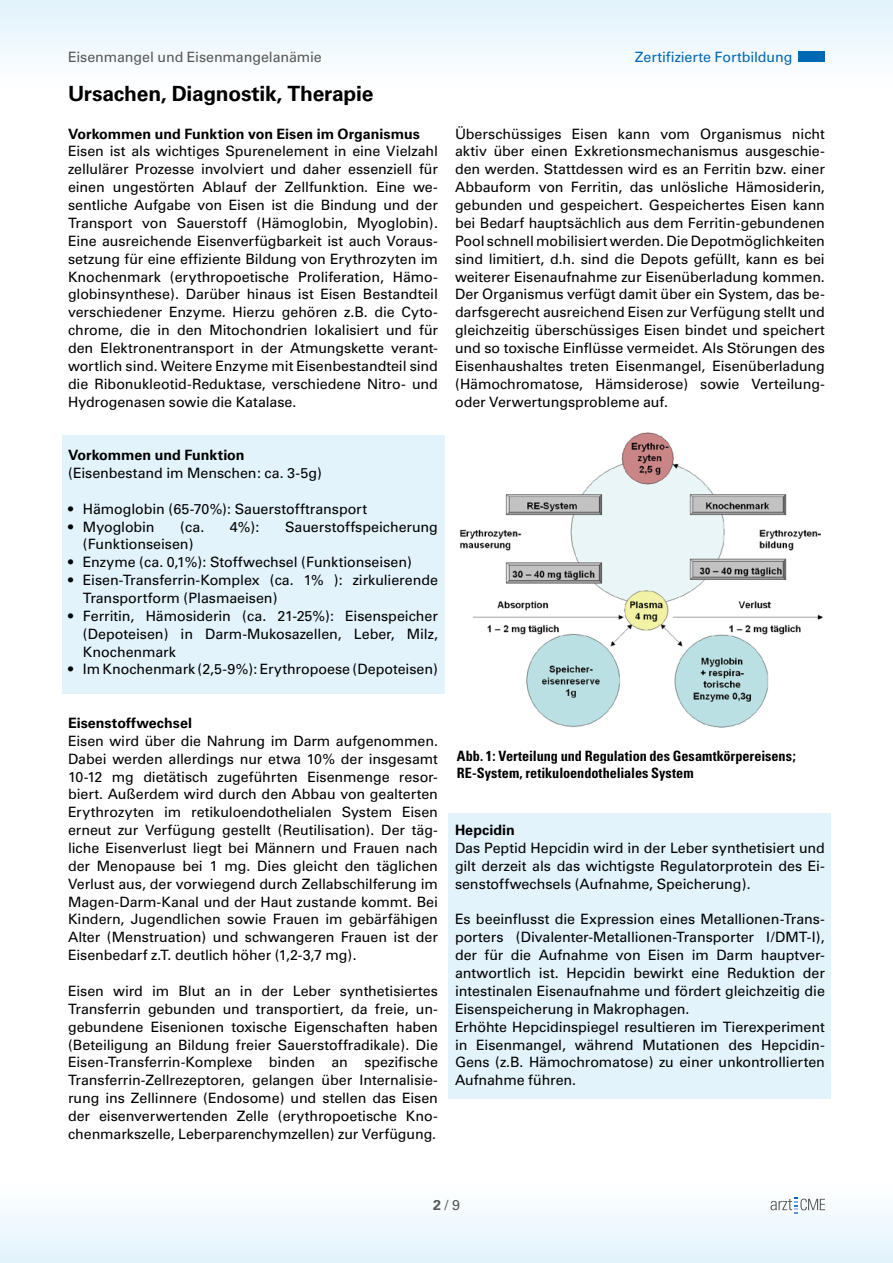
<style>
.page{position:relative;width:893px;height:1263px;background:#fff}
.page>*{position:absolute;margin:0;border:0;box-sizing:border-box;transform-origin:0 0}
.Überschrift_1{font:700 21px "Univers";letter-spacing:-.015em;color:#000}
.Mengentext{font:14.25px/17.9px "Univers";letter-spacing:-.005em;color:#000;text-align:justify}
.Aufzählungen{font:14.25px/17.9px "Univers";letter-spacing:-.005em;color:#000}
.Bildunterschrift{font:700 condensed 14.25px/17.1px "Univers";letter-spacing:-.005em;color:#000}
.Mengentext-2{font:700 14.25px "Univers";color:#000}
.Mengentext-3{font:14.25px "Univers";letter-spacing:-.01em;color:#575756}
.t1{font:14.25px "Univers";letter-spacing:-.005em;color:#0069b4}
.s1{font-weight:700}
</style>
<div class="page">
<div style="left:0;top:1182px;width:893px;height:81px;background:linear-gradient(to bottom,#fff,#e1f2fc)"></div>
<div style="left:0;top:0;width:893px;height:89px;background:linear-gradient(to right,#f0f9fe,#f0f8fe)"></div>
<div style="left:798px;top:51px;width:27px;height:11px;background:#0069b4"></div>
<svg style="left:770px;top:1197px;width:55px;height:17px"></svg>
<div style="left:449px;top:814px;width:382px;height:285px;background:#e2f3fc"></div>
<div style="left:62px;top:435px;width:382px;height:259px;background:#e2f3fc"></div>
<img style="left:460px;top:432px;width:363px;height:296px">
<p class="Mengentext-3" style="left:68px;top:48px;width:255px">Eisenmangel und Eisenmangelanämie</p>
<p class="t1" style="left:635px;top:48px;width:159px">Zertifizierte Fortbildung</p>
<p class="Überschrift_1" style="left:68px;top:81px;width:307px">Ursachen, Diagnostik, Therapie</p>
<p class="Mengentext-2" style="left:68px;top:125px;width:353px">Vorkommen und Funktion von Eisen im Organismus</p>
<p class="Mengentext" style="left:68px;top:143px;width:371px">Eisen ist als wichtiges Spurenelement in eine Vielzahl zellulärer Prozesse involviert und daher essenziell für einen ungestörten Ablauf der Zellfunktion. Eine we&shy;sentliche Aufgabe von Eisen ist die Bindung und der Transport von Sauerstoff (Hämoglobin, Myoglobin).<br>Eine ausreichende Eisenverfügbarkeit ist auch Voraus&shy;setzung für eine effiziente Bildung von Erythrozyten im Knochenmark (erythropoetische Proliferation, Hämo&shy;globinsynthese). Darüber hinaus ist Eisen Bestandteil verschiedener Enzyme. Hierzu gehören z.B. die Cyto&shy;chrome, die in den Mitochondrien lokalisiert und für den Elektronentransport in der Atmungskette verant&shy;wortlich sind. Weitere Enzyme mit Eisenbestandteil sind die Ribonukleotid-Reduktase, verschiedene Nitro- und Hydrogenasen sowie die Katalase.</p>
<p class="Mengentext-2" style="left:68px;top:447px;width:178px">Vorkommen und Funktion</p>
<p class="Mengentext" style="left:68px;top:464px;width:255px">(Eisenbestand im Menschen: ca. 3-5g)</p>
<p class="Aufzählungen" style="left:68px;top:500px;width:301px">• Hämoglobin (65-70%): Sauerstofftransport</p>
<p class="Aufzählungen" style="left:68px;top:518px;width:88px">• Myoglobin</p>
<p class="Aufzählungen" style="left:180px;top:518px;width:81px">(ca. 4%):</p>
<p class="Aufzählungen" style="left:285px;top:518px;width:154px">Sauerstoffspeicherung</p>
<p class="Aufzählungen" style="left:83px;top:535px;width:112px">(Funktionseisen)</p>
<p class="Aufzählungen" style="left:68px;top:553px;width:345px">• Enzyme (ca. 0,1%): Stoffwechsel (Funktionseisen)</p>
<p class="Aufzählungen" style="left:83px;top:571px;width:357px;text-indent:-15px">• Eisen-Transferrin-Komplex (ca. 1% ): zirkulierende<br>Transportform (Plasmaeisen)</p>
<p class="Aufzählungen" style="left:83px;top:607px;width:357px;text-align:justify;text-indent:-15px">• Ferritin, Hämosiderin (ca. 21-25%): Eisenspeicher (Depoteisen) in Darm-Mukosazellen, Leber, Milz, Knochenmark</p>
<p class="Aufzählungen" style="left:68px;top:660px;width:371px">• Im Knochenmark (2,5-9%): Erythropoese (Depoteisen)</p>
<p class="Mengentext-2" style="left:68px;top:715px;width:125px">Eisenstoffwechsel</p>
<p class="Mengentext" style="left:68px;top:732px;width:371px">Eisen wird über die Nahrung im Darm aufgenommen.<br>Dabei werden allerdings nur etwa 10% der insgesamt 10-12 mg dietätisch zugeführten Eisenmenge resor&shy;biert. Außerdem wird durch den Abbau von gealterten Erythrozyten im retikuloendothelialen System Eisen erneut zur Verfügung gestellt (Reutilisation). Der täg&shy;liche Eisenverlust liegt bei Männern und Frauen nach der Menopause bei 1 mg. Dies gleicht den täglichen Verlust aus, der vorwiegend durch Zellabschilferung im Magen-Darm-Kanal und der Haut zustande kommt. Bei Kindern, Jugendlichen sowie Frauen im gebärfähigen Alter (Menstruation) und schwangeren Frauen ist der Eisenbedarf z.T. deutlich höher (1,2-3,7 mg).</p>
<p class="Mengentext" style="left:68px;top:982px;width:371px">Eisen wird im Blut an in der Leber synthetisiertes Transferrin gebunden und transportiert, da freie, un&shy;gebundene Eisenionen toxische Eigenschaften haben (Beteiligung an Bildung freier Sauerstoffradikale). Die Eisen-Transferrin-Komplexe binden an spezifische Transferrin-Zellrezeptoren, gelangen über Internalisie&shy;rung ins Zellinnere (Endosome) und stellen das Eisen der eisenverwertenden Zelle (erythropoetische Kno&shy;chenmarkszelle, Leberparenchymzellen) zur Verfügung.</p>
<p class="Mengentext" style="left:455px;top:125px;width:371px">Überschüssiges Eisen kann vom Organismus nicht aktiv über einen Exkretionsmechanismus ausgeschie&shy;den werden. Stattdessen wird es an Ferritin bzw. einer Abbauform von Ferritin, das unlösliche Hämosiderin, gebunden und gespeichert. Gespeichertes Eisen kann bei Bedarf hauptsächlich aus dem Ferritin-gebundenen Pool schnell mobilisiert werden. Die Depotmöglichkeiten sind limitiert, d.h. sind die Depots gefüllt, kann es bei weiterer Eisenaufnahme zur Eisenüberladung kommen.<br>Der Organismus verfügt damit über ein System, das be&shy;darfsgerecht ausreichend Eisen zur Verfügung stellt und gleichzeitig überschüssiges Eisen bindet und speichert und so toxische Einflüsse vermeidet. Als Störungen des Eisenhaushaltes treten Eisenmangel, Eisenüberladung (Hämochromatose, Hämsiderose) sowie Verteilung&shy;oder Verwertungsprobleme auf.</p>
<p class="Bildunterschrift" style="left:457px;top:747px;width:340px">Abb. 1: Verteilung und Regulation des Gesamtkörpereisens;<br>RE-System, retikuloendotheliales System</p>
<p class="Mengentext-2" style="left:455px;top:822px;width:61px">Hepcidin</p>
<p class="Mengentext" style="left:455px;top:839px;width:371px">Das Peptid Hepcidin wird in der Leber synthetisiert und gilt derzeit als das wichtigste Regulatorprotein des Ei&shy;senstoffwechsels (Aufnahme, Speicherung).</p>
<p class="Mengentext" style="left:455px;top:910px;width:371px">Es beeinflusst die Expression eines Metallionen-Trans&shy;porters (Divalenter-Metallionen-Transporter I/DMT-I), der für die Aufnahme von Eisen im Darm hauptver&shy;antwortlich ist. Hepcidin bewirkt eine Reduktion der intestinalen Eisenaufnahme und fördert gleichzeitig die Eisenspeicherung in Makrophagen.</p>
<p class="Mengentext" style="left:455px;top:1018px;width:371px">Erhöhte Hepcidinspiegel resultieren im Tierexperiment in Eisenmangel, während Mutationen des Hepcidin-Gens (z.B. Hämochromatose) zu einer unkontrollierten Aufnahme führen.</p>
<p class="Mengentext-3" style="left:433px;top:1196px;width:28px"><span class="s1">2</span> / 9</p>
</div>
